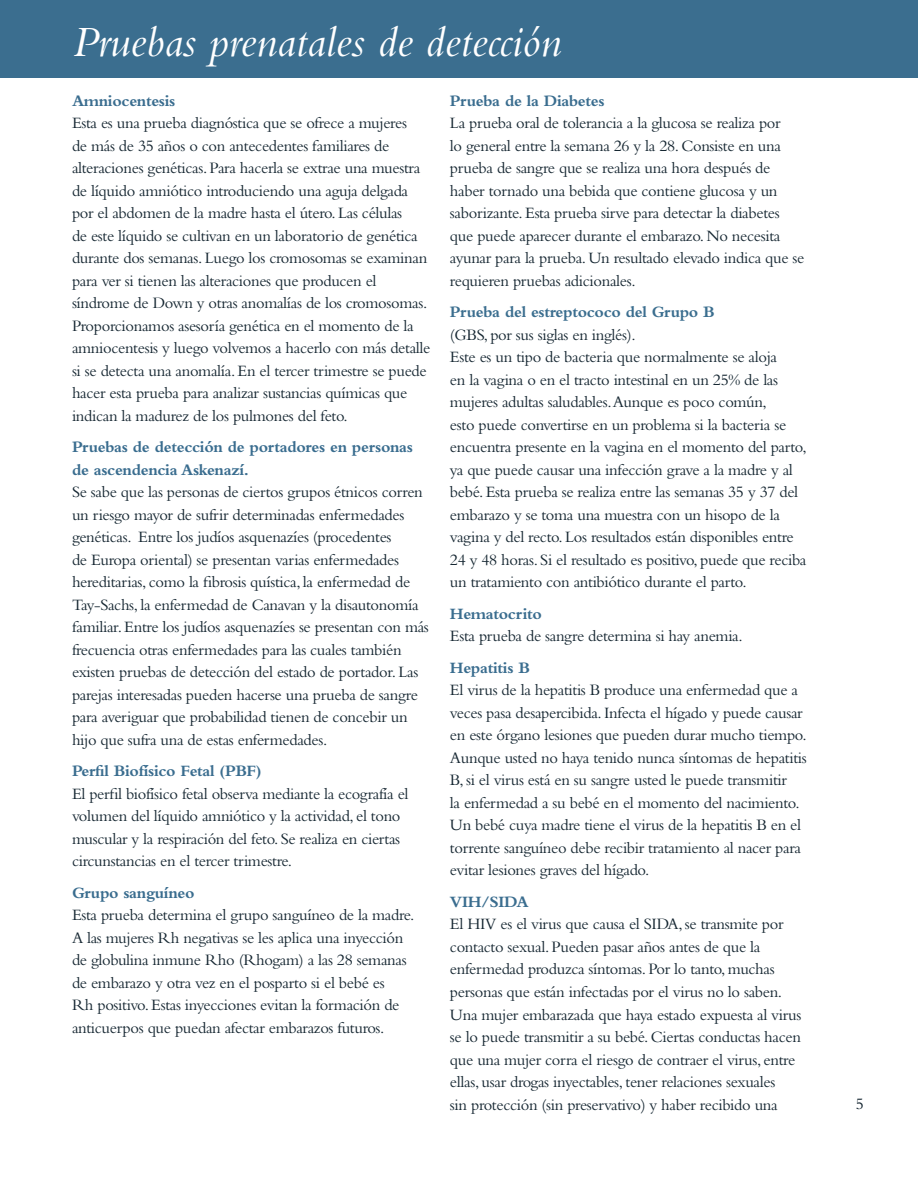
<style>
.page{position:relative;width:918px;height:1188px;background:#fff}
.page>*{position:absolute;margin:0;border:0;box-sizing:border-box;transform-origin:0 0}
.t1{font:italic 45px "Bembo Std";color:#fff}
.t2{font:16.5px/22.5px "Bembo Std";letter-spacing:-.02em;color:#162732}
.t3{font:700 16.5px/22.5px "Bembo Std";letter-spacing:-.02em;color:#3a6d8f}
.t4{font:700 16.5px "Bembo Std";letter-spacing:-.02em;color:#3b6e8f}
</style>
<div class="page">
<div style="left:0;top:0;width:918px;height:77px;background:#3b6e8f"></div>
<h1 class="t1" style="left:72px;top:15px;width:491px">Pruebas prenatales de detección</h1>
<p class="t3" style="left:72px;top:89px;width:105px">Amniocentesis</p>
<p class="t2" style="left:72px;top:111px;width:360px">Esta es una prueba diagnóstica que se ofrece a mujeres<br>de más de 35 años o con antecedentes familiares de alteraciones genéticas. Para hacerla se extrae una muestra de líquido amniótico introduciendo una aguja delgada por el abdomen de la madre hasta el útero. Las células<br>de este líquido se cultivan en un laboratorio de genética durante dos semanas. Luego los cromosomas se examinan para ver si tienen las alteraciones que producen el síndrome de Down y otras anomalías de los cromosomas.<br>Proporcionamos asesoría genética en el momento de la amniocentesis y luego volvemos a hacerlo con más detalle si se detecta una anomalía. En el tercer trimestre se puede hacer esta prueba para analizar sustancias químicas que indican la madurez de los pulmones del feto.</p>
<p class="t3" style="left:72px;top:436px;width:343px">Pruebas de detección de portadores en personas de ascendencia Askenazí.</p>
<p class="t2" style="left:72px;top:480px;width:358px">Se sabe que las personas de ciertos grupos étnicos corren un riesgo mayor de sufrir determinadas enfermedades genéticas. Entre los judíos asquenazíes (procedentes<br>de Europa oriental) se presentan varias enfermedades hereditarias, como la fibrosis quística, la enfermedad de Tay-Sachs, la enfermedad de Canavan y la disautonomía familiar. Entre los judíos asquenazíes se presentan con más frecuencia otras enfermedades para las cuales también existen pruebas de detección del estado de portador. Las parejas interesadas pueden hacerse una prueba de sangre para averiguar que probabilidad tienen de concebir un hijo que sufra una de estas enfermedades.</p>
<p class="t3" style="left:72px;top:760px;width:191px">Perfil Biofísico Fetal (PBF)</p>
<p class="t2" style="left:72px;top:782px;width:338px">El perfil biofísico fetal observa mediante la ecografía el volumen del líquido amniótico y la actividad, el tono muscular y la respiración del feto. Se realiza en ciertas circunstancias en el tercer trimestre.</p>
<p class="t3" style="left:72px;top:881px;width:124px">Grupo sanguíneo</p>
<p class="t2" style="left:72px;top:904px;width:344px">Esta prueba determina el grupo sanguíneo de la madre.<br>A las mujeres Rh negativas se les aplica una inyección de globulina inmune Rho (Rhogam) a las 28 semanas de embarazo y otra vez en el posparto si el bebé es<br>Rh positivo. Estas inyecciones evitan la formación de anticuerpos que puedan afectar embarazos futuros.</p>
<p class="t3" style="left:450px;top:89px;width:156px">Prueba de la Diabetes</p>
<p class="t2" style="left:450px;top:112px;width:356px">La prueba oral de tolerancia a la glucosa se realiza por<br>lo general entre la semana 26 y la 28. Consiste en una prueba de sangre que se realiza una hora después de haber tornado una bebida que contiene glucosa y un saborizante. Esta prueba sirve para detectar la diabetes que puede aparecer durante el embarazo. No necesita ayunar para la prueba. Un resultado elevado indica que se requieren pruebas adicionales.</p>
<p class="t4" style="left:450px;top:303px;width:266px">Prueba del estreptococo del Grupo B</p>
<p class="t2" style="left:450px;top:323px;width:358px">(GBS, por sus siglas en inglés).<br>Este es un tipo de bacteria que normalmente se aloja<br>en la vagina o en el tracto intestinal en un 25% de las mujeres adultas saludables.Aunque es poco común,<br>esto puede convertirse en un problema si la bacteria se encuentra presente en la vagina en el momento del parto, ya que puede causar una infección grave a la madre y al bebé. Esta prueba se realiza entre las semanas 35 y 37 del embarazo y se toma una muestra con un hisopo de la vagina y del recto. Los resultados están disponibles entre 24 y 48 horas. Si el resultado es positivo, puede que reciba un tratamiento con antibiótico durante el parto.</p>
<p class="t3" style="left:450px;top:602px;width:93px">Hematocrito</p>
<p class="t2" style="left:450px;top:625px;width:294px">Esta prueba de sangre determina si hay anemia.</p>
<p class="t3" style="left:450px;top:656px;width:81px">Hepatitis B</p>
<p class="t2" style="left:450px;top:679px;width:358px">El virus de la hepatitis B produce una enfermedad que a veces pasa desapercibida. Infecta el hígado y puede causar en este órgano lesiones que pueden durar mucho tiempo.<br>Aunque usted no haya tenido nunca síntomas de hepatitis B, si el virus está en su sangre usted le puede transmitir<br>la enfermedad a su bebé en el momento del nacimiento.<br>Un bebé cuya madre tiene el virus de la hepatitis B en el torrente sanguíneo debe recibir tratamiento al nacer para evitar lesiones graves del hígado.</p>
<p class="t3" style="left:450px;top:890px;width:80px">VIH/SIDA</p>
<p class="t2" style="left:450px;top:913px;width:353px">El HIV es el virus que causa el SIDA, se transmite por contacto sexual. Pueden pasar años antes de que la enfermedad produzca síntomas. Por lo tanto, muchas personas que están infectadas por el virus no lo saben.<br>Una mujer embarazada que haya estado expuesta al virus se lo puede transmitir a su bebé. Ciertas conductas hacen que una mujer corra el riesgo de contraer el virus, entre ellas, usar drogas inyectables, tener relaciones sexuales<br>sin protección (sin preservativo) y haber recibido una</p>
<p class="t2" style="left:856px;top:1092px;width:10px">5</p>
</div>
